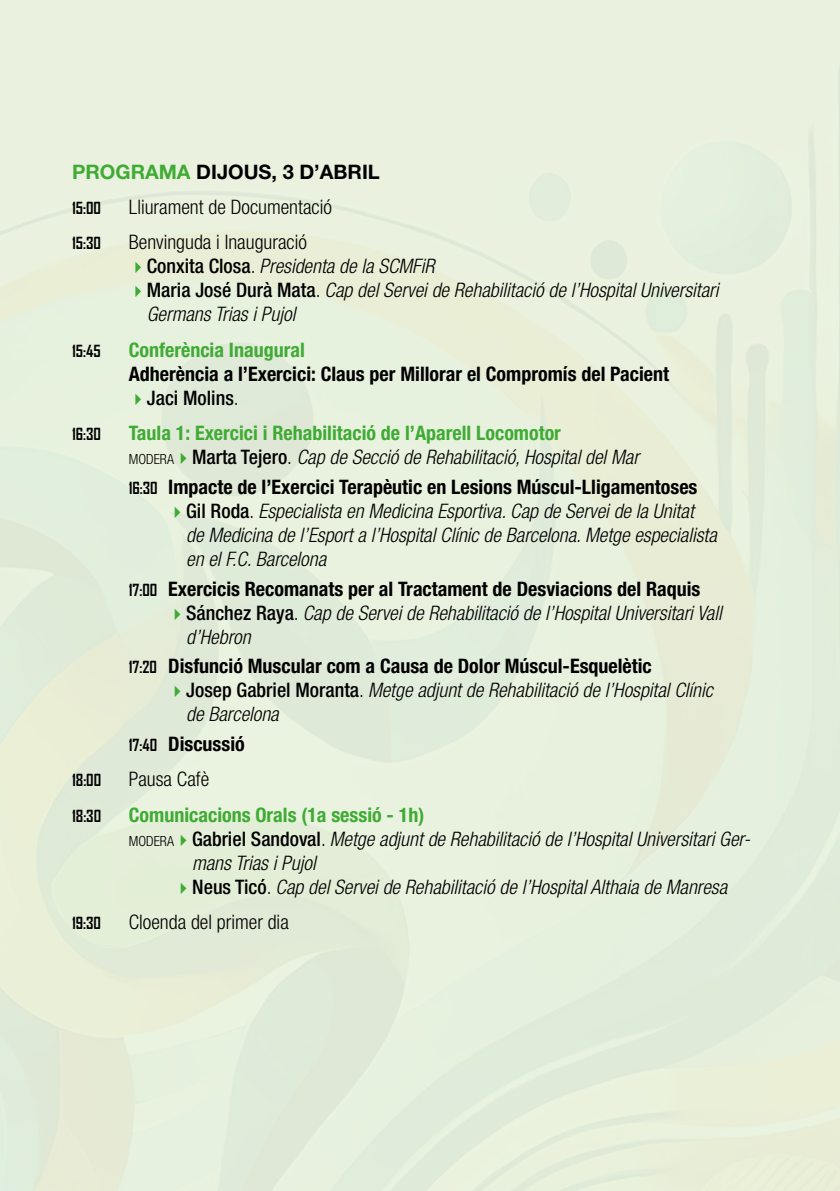
<style>
.page{position:relative;width:840px;height:1191px;background:#fff}
.page>*{position:absolute;margin:0;border:0;box-sizing:border-box;transform-origin:0 0}
.text{font:italic 300 condensed 20px/24px "Helvetica Neue LT Pro";color:#000}
.text-2{font:700 condensed 20px "Helvetica Neue LT Pro";color:#000}
.text-3{font:700 condensed 20px "Helvetica Neue LT Pro";color:#3fab34}
.text-4{font:300 condensed 20px "Helvetica Neue LT Pro";color:#000}
.titol{font:700 20px "Helvetica Neue LT Pro";color:#000}
.text-5{font:500 condensed 20px "Helvetica Neue LT Pro";color:#000}
.text-6{font:700 16px "Agency FB";color:#000}
.s1{color:#3fab34}
.s2{font-weight:500;font-style:normal}
.s3{font-style:normal}
.s4{font-weight:300}
.s5{font-style:normal;font-size:14px}
.s6{font-family:"Agency FB";font-stretch:normal;font-size:16px}
</style>
<div class="page">
<div style="left:0;top:0;width:839px;height:1191px;background:#eaf3df"></div>
<p class="titol" style="left:72px;top:159px;width:309px"><span class="s1">PROGRAMA</span> DIJOUS, 3 D’ABRIL</p>
<p class="text-6" style="left:72px;top:198px;width:30px">15:00</p>
<p class="text-4" style="left:129px;top:195px;width:204px">Lliurament de Documentació</p>
<p class="text-6" style="left:72px;top:233px;width:30px">15:30</p>
<p class="text-4" style="left:129px;top:231px;width:179px">Benvinguda i Inauguració</p>
<p class="text" style="left:129px;top:255px;width:307px"><span class="s1">✔</span><span class="s2">Conxita Closa</span><span class="s3">.</span> Presidenta de la SCMFiR</p>
<p class="text" style="left:147px;top:279px;width:572px;text-indent:-18px"><span class="s1">✔</span><span class="s2">Maria José Durà Mata</span><span class="s3">.</span> Cap del Servei de Rehabilitació de l’Hospital Universitari<br>Germans Trias i Pujol</p>
<p class="text-6" style="left:72px;top:341px;width:30px">15:45</p>
<p class="text-3" style="left:129px;top:337px;width:177px">Conferència Inaugural</p>
<p class="text-2" style="left:129px;top:361px;width:541px">Adherència a l’Exercici: Claus per Millorar el Compromís del Pacient</p>
<p class="text-5" style="left:129px;top:386px;width:111px"><span class="s1">✔</span>Jaci Molins<span class="s4">.</span></p>
<p class="text-6" style="left:72px;top:424px;width:30px">16:30</p>
<p class="text-3" style="left:129px;top:421px;width:433px">Taula 1: Exercici i Rehabilitació de l’Aparell Locomotor</p>
<p class="text" style="left:129px;top:445px;width:511px"><span class="s5">MODERA</span><span class="s1">✔</span><span class="s2">Marta Tejero</span><span class="s3">.</span> Cap de Secció de Rehabilitació, Hospital del Mar</p>
<p class="text-2" style="left:129px;top:474px;width:570px"><span class="s6">16:30</span> Impacte de l’Exercici Terapèutic en Lesions Múscul-Lligamentoses</p>
<p class="text" style="left:186px;top:499px;width:532px;text-indent:-18px"><span class="s1">✔</span><span class="s2">Gil Roda</span><span class="s3">.</span> Especialista en Medicina Esportiva. Cap de Servei de la Unitat<br>de Medicina de l’Esport a l’Hospital Clínic de Barcelona. Metge especialista en el F.C. Barcelona</p>
<p class="text-2" style="left:129px;top:576px;width:573px"><span class="s6">17:00</span> Exercicis Recomanats per al Tractament de Desviacions del Raquis</p>
<p class="text" style="left:186px;top:601px;width:537px;text-indent:-18px"><span class="s1">✔</span><span class="s2">Sánchez Raya</span><span class="s3">.</span> Cap de Servei de Rehabilitació de l’Hospital Universitari Vall d’Hebron</p>
<p class="text-2" style="left:129px;top:654px;width:524px"><span class="s6">17:20</span> Disfunció Muscular com a Causa de Dolor Múscul-Esquelètic</p>
<p class="text" style="left:186px;top:679px;width:528px;text-indent:-18px"><span class="s1">✔</span><span class="s2">Josep Gabriel Moranta</span><span class="s3">.</span> Metge adjunt de Rehabilitació de l’Hospital Clínic de Barcelona</p>
<p class="text-2" style="left:129px;top:732px;width:117px"><span class="s6">17:40</span> Discussió</p>
<p class="text-6" style="left:72px;top:770px;width:31px">18:00</p>
<p class="text-4" style="left:129px;top:768px;width:82px">Pausa Cafè</p>
<p class="text-6" style="left:72px;top:805px;width:31px">18:30</p>
<p class="text-3" style="left:129px;top:802px;width:297px">Comunicacions Orals (1a sessió - 1h)</p>
<p class="text" style="left:192px;top:827px;width:559px;text-indent:-63px"><span class="s5">MODERA</span><span class="s1">✔</span><span class="s2">Gabriel Sandoval</span><span class="s3">.</span> Metge adjunt de Rehabilitació de l’Hospital Universitari Ger&shy;mans Trias i Pujol</p>
<p class="text" style="left:174px;top:875px;width:554px"><span class="s1">✔</span><span class="s2">Neus Ticó</span><span class="s3">.</span> Cap del Servei de Rehabilitació de l’Hospital Althaia de Manresa</p>
<p class="text-6" style="left:72px;top:913px;width:30px">19:30</p>
<p class="text-4" style="left:129px;top:910px;width:161px">Cloenda del primer dia</p>
</div>
